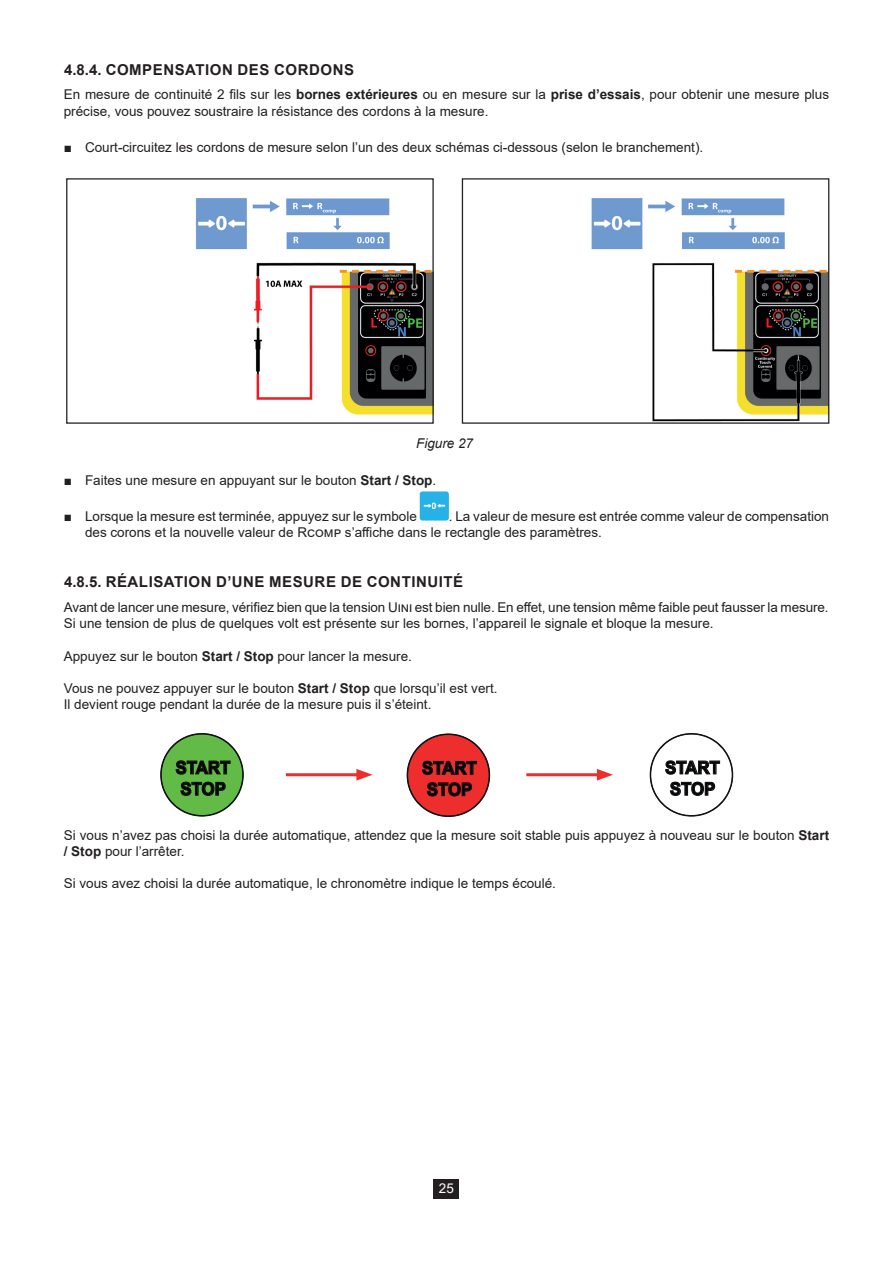
<style>
.page{position:relative;width:893px;height:1263px;background:#fff}
.page>*{position:absolute;margin:0;border:0;box-sizing:border-box;transform-origin:0 0}
.t1{font:700 17.7px/21.3px "Arial";color:#000001;scale:.95 1}
.t2{font:700 15px "Arial";letter-spacing:.035em;color:#231f20}
.t3{font:13.5px/16.2px "Arial";color:#231f20}
.t4{font:italic 13.5px "Arial";color:#231f20}
.t5{font:13.5px "Arial";color:#fff}
.t6{font:700 9.75px "Myriad Pro";color:#fff}
.s1{font-weight:700}
</style>
<div class="page">
<div style="left:434px;top:1179px;width:25px;height:19px;background:#231f20"></div>
<div style="left:420px;top:491px;width:29px;height:30px;background:#26b2e7;border-radius:3px"></div>
<svg style="left:424px;top:504px;width:7px;height:4px"></svg>
<svg style="left:437px;top:504px;width:8px;height:4px"></svg>
<img style="left:195px;top:198px;width:237px;height:217px">
<div style="left:66px;top:178px;width:368px;height:246px;border:1px solid #231f20"></div>
<img style="left:591px;top:198px;width:236px;height:224px">
<div style="left:462px;top:178px;width:367px;height:246px;border:1px solid #231f20"></div>
<div style="left:161px;top:734px;width:82px;height:82px;background:#62bb46;border-radius:50%"></div>
<svg style="left:175px;top:760px;width:56px;height:15px"></svg>
<svg style="left:180px;top:781px;width:46px;height:15px"></svg>
<div style="left:408px;top:734px;width:81px;height:82px;background:#ee2d2d;border-radius:50%"></div>
<svg style="left:422px;top:760px;width:55px;height:37px"></svg>
<div style="left:650px;top:733px;width:83px;height:83px;border:1px solid #111314;border-radius:50%"></div>
<svg style="left:665px;top:760px;width:56px;height:15px"></svg>
<svg style="left:669px;top:781px;width:47px;height:15px"></svg>
<hr style="left:286px;top:773px;width:76px;height:3px;background:#ee2d2d">
<svg style="left:356px;top:769px;width:16px;height:12px"></svg>
<hr style="left:526px;top:773px;width:77px;height:3px;background:#ee2d2d">
<svg style="left:597px;top:769px;width:16px;height:12px"></svg>
<p class="t2" style="left:64px;top:59px;width:291px">4.8.4. COMPENSATION DES CORDONS</p>
<p class="t3" style="left:64px;top:86px;width:767px">En mesure de continuité 2 fils sur les <span class="s1">bornes extérieures</span> ou en mesure sur la <span class="s1">prise d’essais</span>, pour obtenir une mesure plus précise, vous pouvez soustraire la résistance des cordons à la mesure.</p>
<p class="t3" style="left:64px;top:139px;width:641px">■ Court-circuitez les cordons de mesure selon l’un des deux schémas ci-dessous (selon le branchement).</p>
<p class="t4" style="left:416px;top:434px;width:59px">Figure 27</p>
<p class="t3" style="left:64px;top:472px;width:374px">■ Faites une mesure en appuyant sur le bouton <span class="s1">Start / Stop</span>.</p>
<p class="t3" style="left:64px;top:508px;width:355px">■ Lorsque la mesure est terminée, appuyez sur le symbole</p>
<p class="t6" style="left:432px;top:499px;width:7px">0</p>
<p class="t3" style="left:85px;top:508px;width:746px;text-indent:364px">. La valeur de mesure est entrée comme valeur de compensation des corons et la nouvelle valeur de Rcomp s’affiche dans le rectangle des paramètres.</p>
<p class="t2" style="left:64px;top:571px;width:401px">4.8.5. RÉALISATION D’UNE MESURE DE CONTINUITÉ</p>
<p class="t3" style="left:64px;top:599px;width:766px">Avant de lancer une mesure, vérifiez bien que la tension Uini est bien nulle. En effet, une tension même faible peut fausser la mesure.<br>Si une tension de plus de quelques volt est présente sur les bornes, l’appareil le signale et bloque la mesure.</p>
<p class="t3" style="left:64px;top:648px;width:350px">Appuyez sur le bouton <span class="s1">Start / Stop</span> pour lancer la mesure.</p>
<p class="t3" style="left:64px;top:680px;width:435px">Vous ne pouvez appuyer sur le bouton <span class="s1">Start / Stop</span> que lorsqu’il est vert.<br>Il devient rouge pendant la durée de la mesure puis il s’éteint.</p>
<h1 class="t1" style="left:176px;top:757px;width:59px">START<br>STOP</h1>
<h1 class="t1" style="left:422px;top:758px;width:59px">START<br>STOP</h1>
<h1 class="t1" style="left:665px;top:757px;width:59px">START<br>STOP</h1>
<p class="t3" style="left:64px;top:827px;width:767px">Si vous n’avez pas choisi la durée automatique, attendez que la mesure soit stable puis appuyez à nouveau sur le bouton <span class="s1">Start / Stop</span> pour l’arrêter.</p>
<p class="t3" style="left:64px;top:875px;width:494px">Si vous avez choisi la durée automatique, le chronomètre indique le temps écoulé.</p>
<p class="t5" style="left:439px;top:1179px;width:17px">25</p>
</div>
